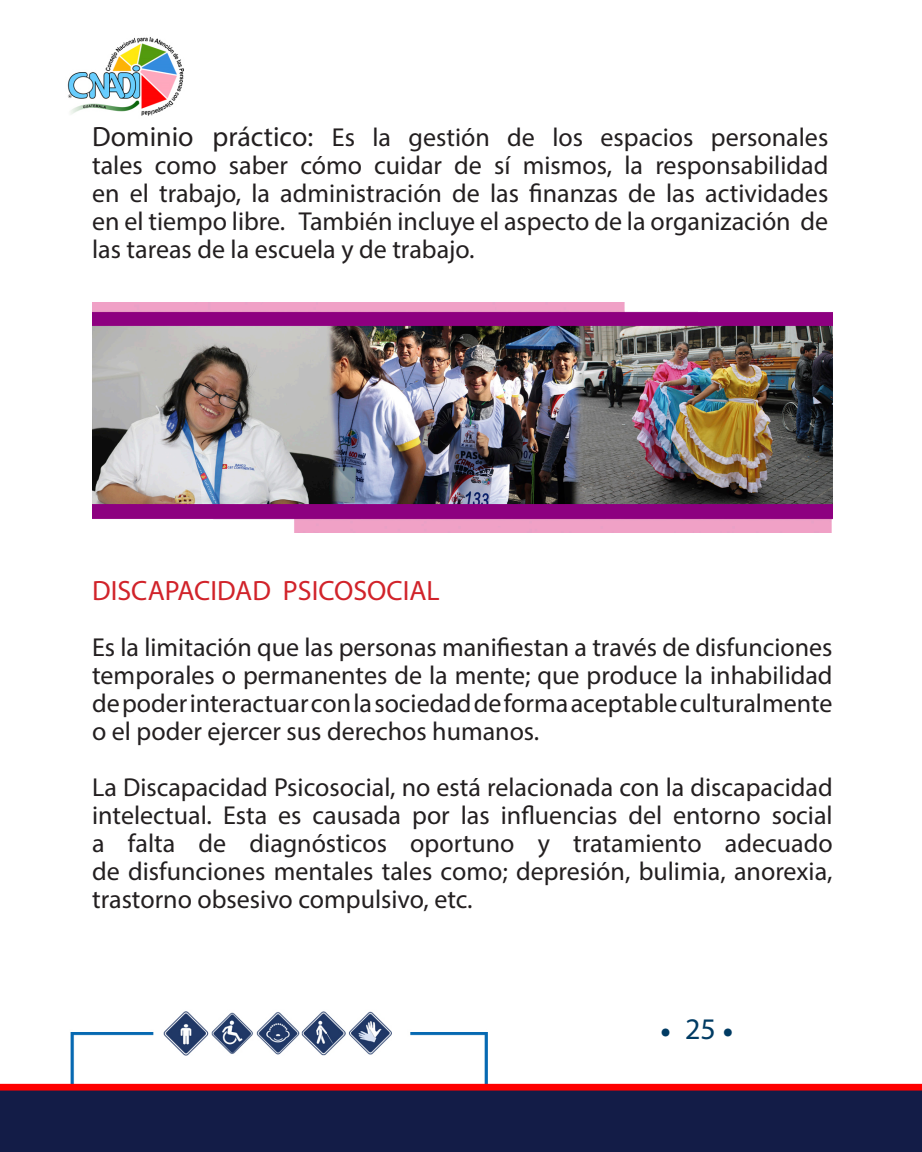
<style>
.page{position:relative;width:922px;height:1152px;background:#fff}
.page>*{position:absolute;margin:0;border:0;box-sizing:border-box;transform-origin:0 0}
.t1{font:30px "Minion Pro";color:#003b63}
.t2{font:28px "Myriad Pro";color:#d1232a}
.t3{font:26px/28px "Myriad Pro";color:#231f20}
.s1{font-size:28px}
.s2{font-family:"Myriad Pro"}
</style>
<div class="page">
<img style="left:0;top:37px;width:922px;height:1115px">
<img style="left:92px;top:302px;width:740px;height:231px">
<p class="t3" style="left:92px;top:123px;width:737px"><span class="s1">Dominio práctico:</span> Es la gestión de los espacios personales</p>
<p class="t3" style="left:92px;top:151px;width:737px">tales como saber cómo cuidar de sí mismos, la responsabilidad</p>
<p class="t3" style="left:92px;top:179px;width:737px">en el trabajo, la administración de las finanzas de las actividades</p>
<p class="t3" style="left:92px;top:207px;width:737px">en el tiempo libre. También incluye el aspecto de la organización de las tareas de la escuela y de trabajo.</p>
<p class="t2" style="left:92px;top:573px;width:349px">DISCAPACIDAD PSICOSOCIAL</p>
<p class="t3" style="left:92px;top:633px;width:742px">Es la limitación que las personas manifiestan a través de disfunciones temporales o permanentes de la mente; que produce la inhabilidad</p>
<p class="t3" style="left:92px;top:689px;width:742px">de poder interactuar con la sociedad de forma aceptable culturalmente</p>
<p class="t3" style="left:92px;top:717px;width:448px">o el poder ejercer sus derechos humanos.</p>
<p class="t3" style="left:92px;top:773px;width:742px">La Discapacidad Psicosocial, no está relacionada con la discapacidad</p>
<p class="t3" style="left:92px;top:801px;width:742px">intelectual. Esta es causada por las influencias del entorno social</p>
<p class="t3" style="left:92px;top:829px;width:742px">a falta de diagnósticos oportuno y tratamiento adecuado</p>
<p class="t3" style="left:92px;top:857px;width:742px">de disfunciones mentales tales como; depresión, bulimia, anorexia,</p>
<p class="t3" style="left:92px;top:885px;width:382px">trastorno obsesivo compulsivo, etc.</p>
<p class="t1" style="left:660px;top:1012px;width:76px">• <span class="s2">25</span> •</p>
</div>
